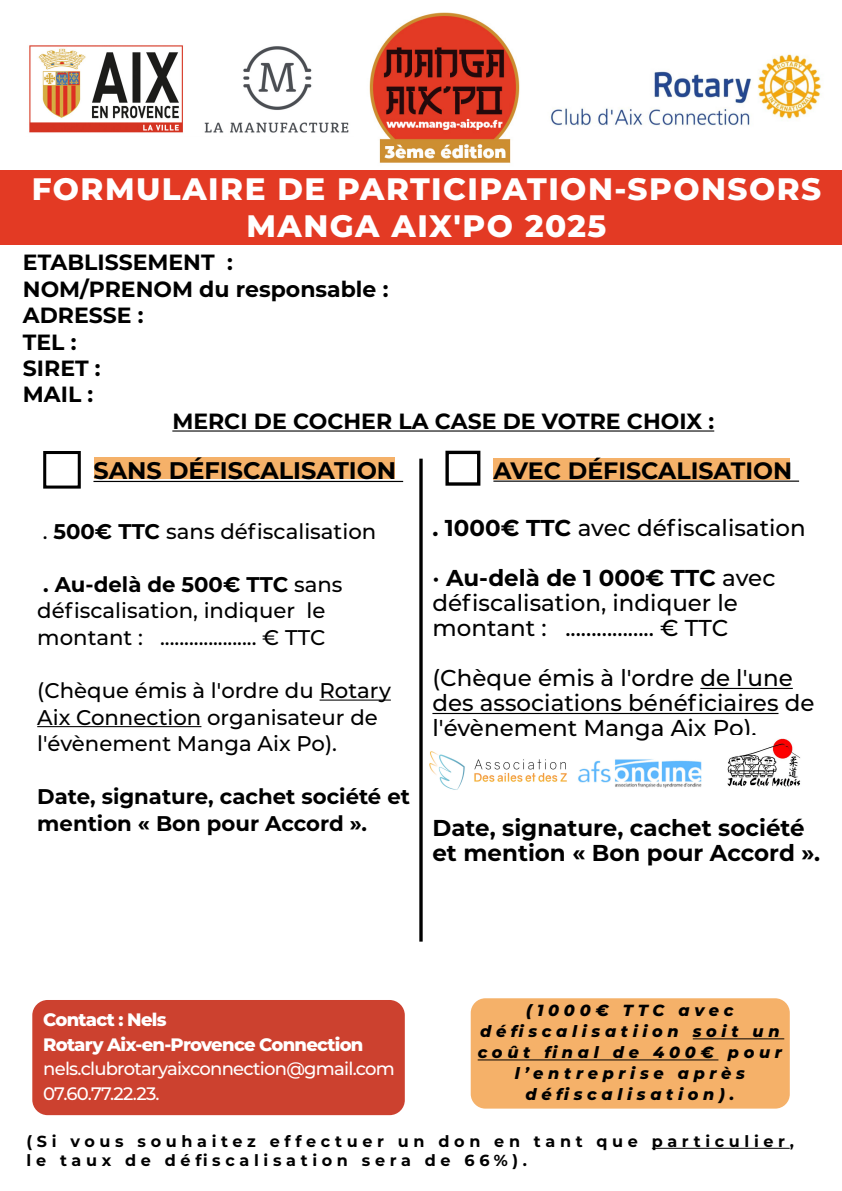
<style>
.page{position:relative;width:842px;height:1191px;background:#fff}
.page>*{position:absolute;margin:0;border:0;box-sizing:border-box;transform-origin:0 0}
.t1{font:800 31px/37.2px "Montserrat";letter-spacing:.045em;color:#fff;text-align:center}
.t2{font:700 24px "Montserrat";color:#000}
.t3{font:700 23.7px "Montserrat";color:#000}
.t4{font:500 23px/25px "Montserrat";color:#000}
.t5{font:700 23px/25px "Montserrat";color:#000}
.t6{font:700 22px "Montserrat";color:#000}
.t7{font:500 21.2px/26.5px "Montserrat";color:#000}
.t8{font:700 21.2px/26.5px "Montserrat";color:#000}
.t9{font:500 18px/24.7px "Montserrat";letter-spacing:-.04em;color:#fff}
.t10{font:800 18px/24.7px "Montserrat";letter-spacing:-.04em;color:#fff}
.t11{font:italic 800 16.1px/21.1px "Montserrat";letter-spacing:.29em;color:#000;text-align:center}
.t12{font:700 16px/19.2px "Montserrat";letter-spacing:.29em;color:#000}
.s1{font-weight:700}
</style>
<div class="page">
<hr style="left:700px;top:688px;width:93px;height:1px;background:#000">
<hr style="left:432px;top:713px;width:346px;height:1px;background:#000">
<img style="left:578px;top:759px;width:124px;height:29px">
<img style="left:551px;top:54px;width:271px;height:72px">
<img style="left:727px;top:738px;width:74px;height:49px">
<img style="left:429px;top:751px;width:138px;height:39px">
<img style="left:369px;top:12px;width:151px;height:151px">
<img style="left:29px;top:45px;width:320px;height:88px">
<div style="left:0;top:170px;width:842px;height:75px;background:#e33a24"></div>
<hr style="left:172px;top:430px;width:542px;height:1px;background:#000">
<hr style="left:320px;top:699px;width:71px;height:1px;background:#000">
<hr style="left:37px;top:726px;width:164px;height:1px;background:#000">
<svg style="left:419px;top:458px;width:4px;height:483px;background:#282828"></svg>
<div style="left:493px;top:458px;width:297px;height:21px;background:#f5b169"></div>
<hr style="left:493px;top:480px;width:306px;height:2px;background:#000">
<div style="left:94px;top:457px;width:300px;height:22px;background:#f5b169"></div>
<hr style="left:93px;top:481px;width:310px;height:1px;background:#000">
<div style="left:43px;top:451px;width:38px;height:37px;border:3px solid #000"></div>
<div style="left:445px;top:451px;width:35px;height:35px;border:3px solid #000"></div>
<div style="left:32px;top:1000px;width:373px;height:115px;background:#cc412f;border-radius:15px"></div>
<div style="left:471px;top:998px;width:319px;height:110px;background:#f5b169;border-radius:15px"></div>
<hr style="left:693px;top:1038px;width:91px;height:1px;background:#000">
<hr style="left:478px;top:1059px;width:240px;height:1px;background:#000">
<hr style="left:652px;top:1147px;width:138px;height:1px;background:#000">
<h1 class="t1" style="left:32px;top:169px;width:791px">FORMULAIRE DE PARTICIPATION-SPONSORS<br>MANGA AIX'PO 2025</h1>
<p class="t6" style="left:23px;top:247px;width:211px">ETABLISSEMENT :</p>
<p class="t6" style="left:23px;top:273px;width:367px">NOM/PRENOM du responsable :</p>
<p class="t6" style="left:23px;top:299px;width:122px">ADRESSE :</p>
<p class="t6" style="left:23px;top:326px;width:55px">TEL :</p>
<p class="t6" style="left:23px;top:352px;width:79px">SIRET :</p>
<p class="t6" style="left:23px;top:379px;width:72px">MAIL :</p>
<p class="t6" style="left:172px;top:405px;width:543px">MERCI DE COCHER LA CASE DE VOTRE CHOIX :</p>
<p class="t2" style="left:93px;top:453px;width:304px">SANS DÉFISCALISATION</p>
<p class="t3" style="left:493px;top:453px;width:300px">AVEC DÉFISCALISATION</p>
<p class="t7" style="left:43px;top:517px;width:335px">. <span class="s1">500€ TTC</span> sans défiscalisation</p>
<p class="t7" style="left:37px;top:570px;width:307px"><span class="s1">. Au-delà de 500€ TTC</span> sans défiscalisation, indiquer le montant : .................... € TTC</p>
<p class="t7" style="left:37px;top:676px;width:355px">(Chèque émis à l'ordre du Rotary<br>Aix Connection organisateur de l'évènement Manga Aix Po).</p>
<p class="t8" style="left:37px;top:782px;width:374px">Date, signature, cachet société et mention « Bon pour Accord ».</p>
<p class="t4" style="left:432px;top:514px;width:375px"><span class="s1">. 1000€ TTC</span> avec défiscalisation</p>
<p class="t4" style="left:432px;top:564px;width:344px">• <span class="s1">Au-delà de 1 000€ TTC</span> avec défiscalisation, indiquer le montant : ................. € TTC</p>
<p class="t4" style="left:432px;top:664px;width:383px">(Chèque émis à l'ordre de l'une des associations bénéficiaires de l'évènement Manga Aix Po).</p>
<p class="t5" style="left:432px;top:814px;width:389px">Date, signature, cachet société et mention « Bon pour Accord ».</p>
<p class="t11" style="left:478px;top:999px;width:306px">(1000€ TTC avec défiscalisatiion soit un coût final de 400€ pour l’entreprise après défiscalisation).</p>
<p class="t12" style="left:27px;top:1130px;width:769px">(Si vous souhaitez effectuer un don en tant que particulier, le taux de défiscalisation sera de 66%).</p>
<p class="t10" style="left:43px;top:1006px;width:322px">Contact : Nels<br>Rotary Aix-en-Provence Connection</p>
<p class="t9" style="left:43px;top:1055px;width:353px">nels.clubrotaryaixconnection@gmail.com<br>07.60.77.22.23.</p>
</div>
